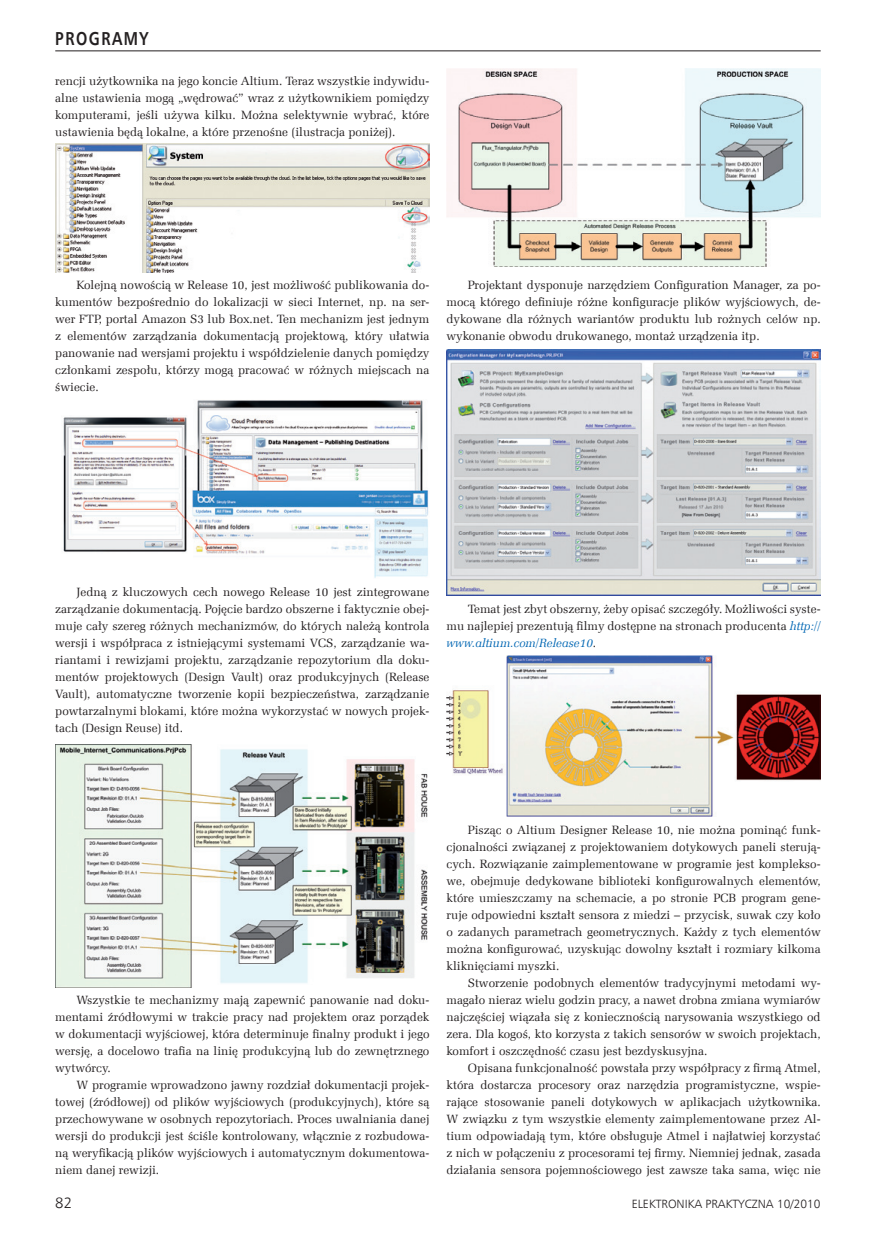
<style>
.page{position:relative;width:893px;height:1234px;background:#fff}
.page>*{position:absolute;margin:0;border:0;box-sizing:border-box;transform-origin:0 0}
.t1{font:700 18.75px "Humnst 777 EU";letter-spacing:.1em;color:#231f20;scale:.8 1}
.t2{font:15px "Humnst 777 Lt EU";color:#231f20}
._1_Body{font:12px/17px "Zapf Ellipt EU";color:#231f20;text-align:justify}
.t3{font:12px "Humnst 777 Lt EU";color:#231f20}
.s1{font-style:italic;color:#0166b3}
</style>
<div class="page">
<hr style="left:55px;top:51px;width:766px;height:1px;background:#231f20">
<img style="left:55px;top:144px;width:374px;height:128px">
<img style="left:63px;top:400px;width:365px;height:178px">
<img style="left:55px;top:744px;width:373px;height:242px">
<img style="left:447px;top:68px;width:374px;height:198px">
<img style="left:446px;top:350px;width:375px;height:245px">
<img style="left:446px;top:655px;width:375px;height:160px">
<p class="t1" style="left:55px;top:27px;width:118px">PROGRAMY</p>
<p class="_1_Body" style="left:55px;top:73px;width:376px">rencji użytkownika na jego koncie Altium. Teraz wszystkie indywidu&shy;alne ustawienia mogą „wędrować” wraz z użytkownikiem pomiędzy komputerami, jeśli używa kilku. Można selektywnie wybrać, które ustawienia będą lokalne, a które przenośne (ilustracja poniżej).</p>
<p class="_1_Body" style="left:55px;top:277px;width:376px;text-indent:21px">Kolejną nowością w Release 10, jest możliwość publikowania do&shy;kumentów bezpośrednio do lokalizacji w sieci Internet, np. na ser&shy;wer FTP, portal Amazon S3 lub Box.net. Ten mechanizm jest jednym z elementów zarządzania dokumentacją projektową, który ułatwia panowanie nad wersjami projektu i współdzielenie danych pomiędzy członkami zespołu, którzy mogą pracować w różnych miejscach na świecie.</p>
<p class="_1_Body" style="left:446px;top:277px;width:376px;text-indent:21px">Projektant dysponuje narzędziem Configuration Manager, za po&shy;mocą którego definiuje różne konfiguracje plików wyjściowych, de&shy;dykowane dla różnych wariantów produktu lub rożnych celów np. wykonanie obwodu drukowanego, montaż urządzenia itp.</p>
<p class="_1_Body" style="left:55px;top:583px;width:376px;text-indent:21px">Jedną z kluczowych cech nowego Release 10 jest zintegrowane zarządzanie dokumentacją. Pojęcie bardzo obszerne i faktycznie obej&shy;muje cały szereg różnych mechanizmów, do których należą kontrola wersji i współpraca z istniejącymi systemami VCS, zarządzanie wa&shy;riantami i rewizjami projektu, zarządzanie repozytorium dla doku&shy;mentów projektowych (Design Vault) oraz produkcyjnych (Release Vault), automatyczne tworzenie kopii bezpieczeństwa, zarządzanie powtarzalnymi blokami, które można wykorzystać w nowych projek&shy;tach (Design Reuse) itd.</p>
<p class="_1_Body" style="left:446px;top:600px;width:376px;text-indent:21px">Temat jest zbyt obszerny, żeby opisać szczegóły. Możliwości syste&shy;mu najlepiej prezentują filmy dostępne na stronach producenta <span class="s1">http:// www.altium.com/Release10</span>.</p>
<p class="_1_Body" style="left:55px;top:991px;width:376px;text-indent:21px">Wszystkie te mechanizmy mają zapewnić panowanie nad doku&shy;mentami źródłowymi w trakcie pracy nad projektem oraz porządek w dokumentacji wyjściowej, która determinuje finalny produkt i jego wersję, a docelowo trafia na linię produkcyjną lub do zewnętrznego wytwórcy.</p>
<p class="_1_Body" style="left:55px;top:1076px;width:376px;text-indent:21px">W programie wprowadzono jawny rozdział dokumentacji projek&shy;towej (źródłowej) od plików wyjściowych (produkcyjnych), które są przechowywane w osobnych repozytoriach. Proces uwalniania danej wersji do produkcji jest ściśle kontrolowany, włącznie z rozbudowa&shy;ną weryfikacją plików wyjściowych i automatycznym dokumentowa&shy;niem danej rewizji.</p>
<p class="_1_Body" style="left:446px;top:821px;width:376px;text-indent:21px">Pisząc o Altium Designer Release 10, nie można pominąć funk&shy;cjonalności związanej z projektowaniem dotykowych paneli sterują&shy;cych. Rozwiązanie zaimplementowane w programie jest komplekso&shy;we, obejmuje dedykowane biblioteki konfigurowalnych elementów, które umieszczamy na schemacie, a po stronie PCB program gene&shy;ruje odpowiedni kształt sensora z miedzi – przycisk, suwak czy koło o zadanych parametrach geometrycznych. Każdy z tych elementów można konfigurować, uzyskując dowolny kształt i rozmiary kilkoma kliknięciami myszki.</p>
<p class="_1_Body" style="left:446px;top:974px;width:376px;text-indent:21px">Stworzenie podobnych elementów tradycyjnymi metodami wy&shy;magało nieraz wielu godzin pracy, a nawet drobna zmiana wymiarów najczęściej wiązała się z koniecznością narysowania wszystkiego od zera. Dla kogoś, kto korzysta z takich sensorów w swoich projektach, komfort i oszczędność czasu jest bezdyskusyjna.</p>
<p class="_1_Body" style="left:446px;top:1059px;width:376px;text-indent:21px">Opisana funkcjonalność powstała przy współpracy z firmą Atmel, która dostarcza procesory oraz narzędzia programistyczne, wspie&shy;rające stosowanie paneli dotykowych w aplikacjach użytkownika.<br>W związku z tym wszystkie elementy zaimplementowane przez Al&shy;tium odpowiadają tym, które obsługuje Atmel i najłatwiej korzystać z nich w połączeniu z procesorami tej firmy. Niemniej jednak, zasada działania sensora pojemnościowego jest zawsze taka sama, więc nie</p>
<p class="t2" style="left:55px;top:1193px;width:18px">82</p>
<p class="t3" style="left:632px;top:1196px;width:191px">ELEKTRONIKA PRAKTYCZNA 10/2010</p>
</div>
